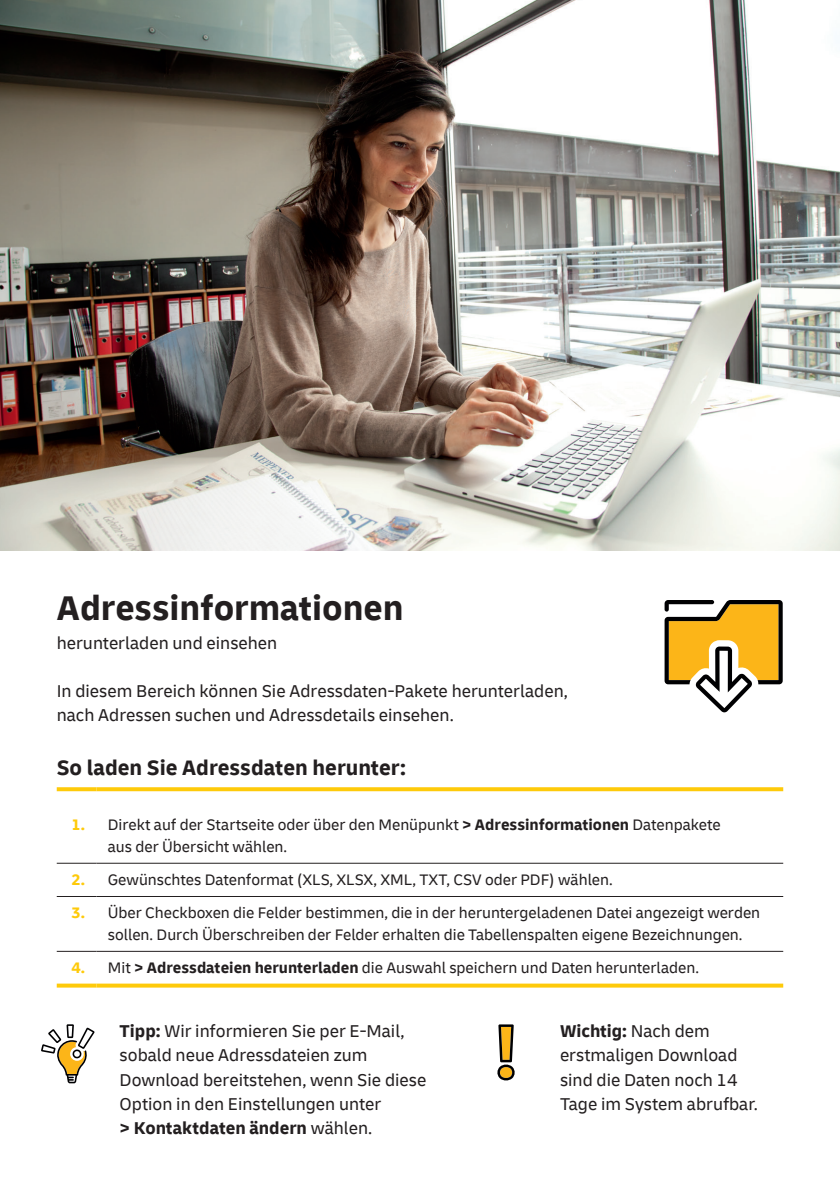
<style>
.page{position:relative;width:840px;height:1191px;background:#fff}
.page>*{position:absolute;margin:0;border:0;box-sizing:border-box;transform-origin:0 0}
.t1{font:700 36px "Delivery";color:#231f20}
.t2{font:700 22px "Delivery";color:#231f20}
.t3{font:18px/24.4px "Delivery";color:#231f20}
.t4{font:16px/21.6px "Delivery";color:#231f20}
.s1{font-weight:700;color:#feca0a}
.s2{font-weight:700}
</style>
<div class="page">
<svg style="left:57px;top:791px;width:725px;height:160px"></svg>
<div style="left:96px;top:896px;width:686px;height:55px;background:#fff"></div>
<hr style="left:57px;top:896px;width:39px;height:1px;background:#231f20">
<hr style="left:57px;top:951px;width:39px;height:1px;background:#231f20">
<svg style="left:57px;top:787px;width:39px;height:4px"></svg>
<svg style="left:96px;top:787px;width:686px;height:4px;background:#fecd18"></svg>
<svg style="left:57px;top:983px;width:39px;height:4px"></svg>
<svg style="left:96px;top:983px;width:686px;height:4px;background:#fed22e"></svg>
<hr style="left:57px;top:863px;width:39px;height:1px;background:#231f20">
<hr style="left:96px;top:863px;width:686px;height:1px;background:#231f20">
<hr style="left:96px;top:896px;width:686px;height:1px;background:#231f20">
<hr style="left:96px;top:951px;width:686px;height:1px;background:#231f20">
<svg style="left:664px;top:600px;width:118px;height:112px"></svg>
<svg style="left:41px;top:1024px;width:53px;height:59px"></svg>
<svg style="left:497px;top:1024px;width:17px;height:56px"></svg>
<img style="left:0;top:0;width:839px;height:551px">
<h1 class="t1" style="left:57px;top:585px;width:348px">Adressinformationen</h1>
<p class="t3" style="left:57px;top:631px;width:222px">herunterladen und einsehen</p>
<p class="t3" style="left:57px;top:678px;width:512px">In diesem Bereich können Sie Adressdaten-Pakete herunterladen, nach Adressen suchen und Adressdetails einsehen.</p>
<h2 class="t2" style="left:57px;top:754px;width:350px">So laden Sie Adressdaten herunter:</h2>
<p class="t4" style="left:108px;top:814px;width:614px;text-indent:-36px"><span class="s1">1.</span> Direkt auf der Startseite oder über den Menüpunkt <span class="s2">&gt; Adressinformationen</span> Datenpakete aus der Übersicht wählen.</p>
<p class="t4" style="left:71px;top:869px;width:542px"><span class="s1">2.</span> Gewünschtes Datenformat (XLS, XLSX, XML, TXT, CSV oder PDF) wählen.</p>
<p class="t4" style="left:108px;top:902px;width:653px;text-indent:-36px"><span class="s1">3.</span> Über Checkboxen die Felder bestimmen, die in der heruntergeladenen Datei angezeigt werden sollen. Durch Überschreiben der Felder erhalten die Tabellenspalten eigene Bezeichnungen.</p>
<p class="t4" style="left:71px;top:957px;width:628px"><span class="s1">4.</span> Mit <span class="s2">&gt; Adressdateien herunterladen</span> die Auswahl speichern und Daten herunterladen.</p>
<p class="t3" style="left:120px;top:1018px;width:308px"><span class="s2">Tipp:</span> Wir informieren Sie per E-Mail, sobald neue Adressdateien zum Download bereitstehen, wenn Sie diese Option in den Einstellungen unter<br><span class="s2">&gt; Kontaktdaten ändern</span> wählen.</p>
<p class="t3" style="left:559px;top:1019px;width:199px"><span class="s2">Wichtig:</span> Nach dem erstmaligen Download sind die Daten noch 14<br>Tage im System abrufbar.</p>
</div>
